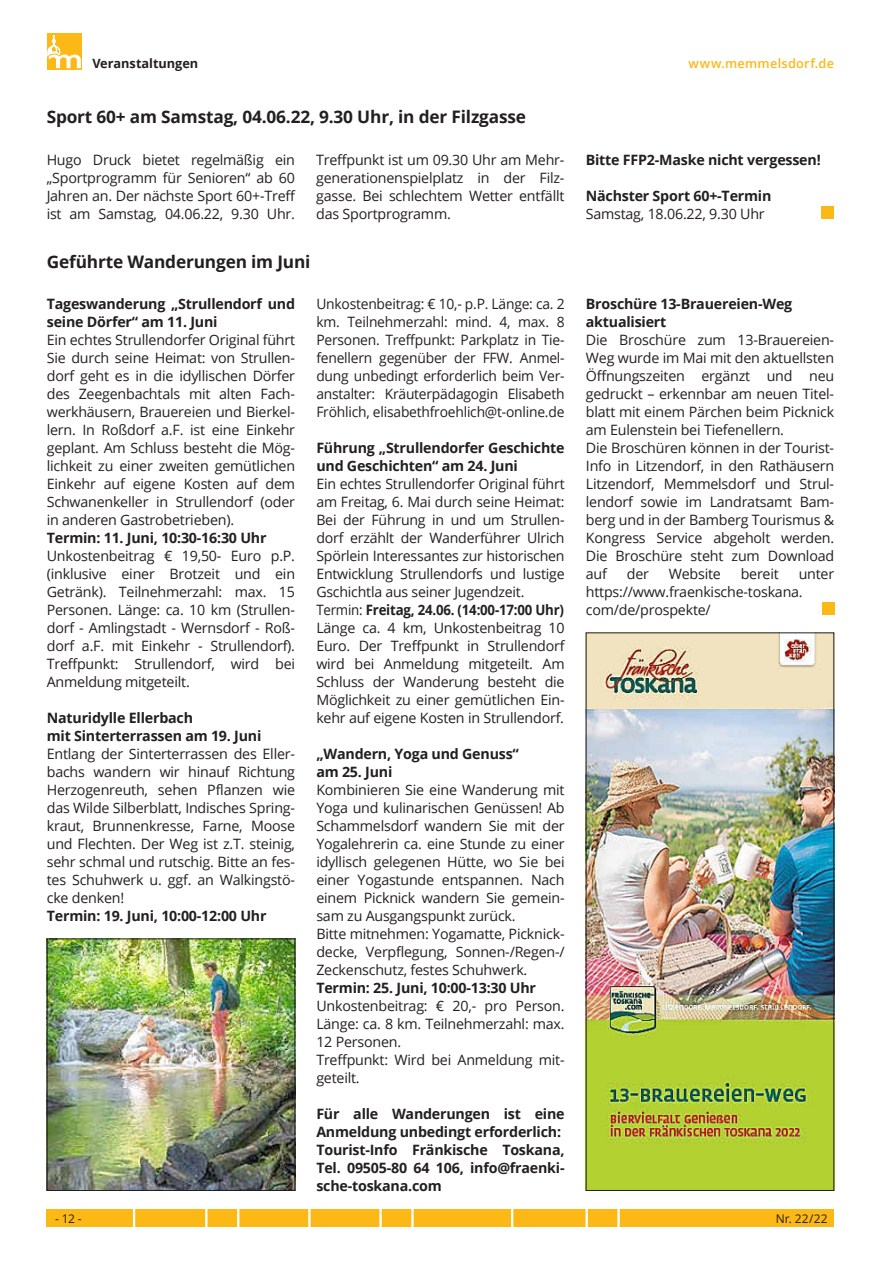
<style>
.page{position:relative;width:881px;height:1263px;background:#fff}
.page>*{position:absolute;margin:0;border:0;box-sizing:border-box;transform-origin:0 0}
.t1{font:700 17.25px "Open Sans";letter-spacing:-.01em;color:#231f20}
.t2{font:14.25px/18px "Open Sans";letter-spacing:-.015em;color:#231f20;text-align:justify}
.t3{font:700 14.25px/18px "Open Sans";letter-spacing:-.015em;color:#231f20}
.t4{font:600 12.75px "Open Sans";letter-spacing:.02em;color:#fcb814}
.t5{font:700 12.75px "Open Sans";letter-spacing:-.005em;color:#231f20}
.t6{font:12px "Open Sans";letter-spacing:.005em;color:#231f20}
.s1{font-weight:700}
</style>
<div class="page">
<svg style="left:47px;top:34px;width:34px;height:36px"></svg>
<svg style="left:47px;top:35px;width:33px;height:33px"></svg>
<div style="left:47px;top:1210px;width:786px;height:17px;background:#fcb814"></div>
<svg style="left:133px;top:1210px;width:2px;height:17px"></svg>
<svg style="left:205px;top:1210px;width:2px;height:17px"></svg>
<svg style="left:237px;top:1210px;width:2px;height:17px"></svg>
<svg style="left:308px;top:1210px;width:2px;height:17px"></svg>
<svg style="left:379px;top:1210px;width:2px;height:17px"></svg>
<svg style="left:411px;top:1210px;width:2px;height:17px"></svg>
<svg style="left:511px;top:1210px;width:2px;height:17px"></svg>
<svg style="left:585px;top:1210px;width:2px;height:17px"></svg>
<svg style="left:617px;top:1210px;width:2px;height:17px"></svg>
<div style="left:821px;top:206px;width:12px;height:13px;background:#fcb814"></div>
<div style="left:821px;top:602px;width:12px;height:13px;background:#fcb814"></div>
<img style="left:49px;top:941px;width:244px;height:248px">
<div style="left:47px;top:939px;width:248px;height:252px;border:1px solid #231f20"></div>
<img style="left:587px;top:635px;width:244px;height:554px">
<p class="t4" style="left:688px;top:55px;width:147px">www.memmelsdorf.de</p>
<p class="t5" style="left:92px;top:54px;width:107px">Veranstaltungen</p>
<p class="t1" style="left:47px;top:105px;width:481px">Sport 60+ am Samstag, 04.06.22, 9.30 Uhr, in der Filzgasse</p>
<p class="t2" style="left:47px;top:150px;width:250px">Hugo Druck bietet regelmäßig ein „Sportprogramm für Senioren“ ab 60<br>Jahren an. Der nächste Sport 60+-Treff ist am Samstag, 04.06.22, 9.30 Uhr.</p>
<p class="t2" style="left:316px;top:150px;width:250px">Treffpunkt ist um 09.30 Uhr am Mehr&shy;generationenspielplatz in der Filz&shy;gasse. Bei schlechtem Wetter entfällt das Sportprogramm.</p>
<p class="t3" style="left:585px;top:150px;width:236px">Bitte FFP2-Maske nicht vergessen!</p>
<p class="t3" style="left:585px;top:186px;width:187px">Nächster Sport 60+-Termin</p>
<p class="t2" style="left:585px;top:204px;width:180px">Samstag, 18.06.22, 9.30 Uhr</p>
<p class="t1" style="left:47px;top:249px;width:265px">Geführte Wanderungen im Juni</p>
<p class="t3" style="left:47px;top:294px;width:250px">Tageswanderung „Strullendorf und seine Dörfer“ am 11. Juni</p>
<p class="t2" style="left:47px;top:330px;width:250px">Ein echtes Strullendorfer Original führt Sie durch seine Heimat: von Strullen&shy;dorf geht es in die idyllischen Dörfer des Zeegenbachtals mit alten Fach&shy;werkhäusern, Brauereien und Bierkel&shy;lern. In Roßdorf a.F. ist eine Einkehr geplant. Am Schluss besteht die Mög&shy;lichkeit zu einer zweiten gemütlichen Einkehr auf eigene Kosten auf dem Schwanenkeller in Strullendorf (oder in anderen Gastrobetrieben).</p>
<p class="t3" style="left:47px;top:528px;width:221px">Termin: 11. Juni, 10:30-16:30 Uhr</p>
<p class="t2" style="left:47px;top:546px;width:250px">Unkostenbeitrag € 19,50- Euro p.P. (inklusive einer Brotzeit und ein Getränk). Teilnehmerzahl: max. 15<br>Personen. Länge: ca. 10 km (Strullen&shy;dorf - Amlingstadt - Wernsdorf - Roß&shy;dorf a.F. mit Einkehr - Strullendorf).<br>Treffpunkt: Strullendorf, wird bei Anmeldung mitgeteilt.</p>
<p class="t3" style="left:47px;top:708px;width:216px">Naturidylle Ellerbach<br>mit Sinterterrassen am 19. Juni</p>
<p class="t2" style="left:47px;top:744px;width:250px">Entlang der Sinterterrassen des Eller&shy;bachs wandern wir hinauf Richtung Herzogenreuth, sehen Pflanzen wie das Wilde Silberblatt, Indisches Spring&shy;kraut, Brunnenkresse, Farne, Moose und Flechten. Der Weg ist z.T. steinig, sehr schmal und rutschig. Bitte an fes&shy;tes Schuhwerk u. ggf. an Walkingstö&shy;cke denken!</p>
<p class="t3" style="left:47px;top:906px;width:221px">Termin: 19. Juni, 10:00-12:00 Uhr</p>
<p class="t2" style="left:316px;top:294px;width:250px">Unkostenbeitrag: € 10,- p.P. Länge: ca. 2 km. Teilnehmerzahl: mind. 4, max. 8<br>Personen. Treffpunkt: Parkplatz in Tie&shy;fenellern gegenüber der FFW. Anmel&shy;dung unbedingt erforderlich beim Ver&shy;anstalter: Kräuterpädagogin Elisabeth Fröhlich, elisabethfroehlich@t-online.de</p>
<p class="t3" style="left:316px;top:438px;width:249px">Führung „Strullendorfer Geschichte und Geschichten“ am 24. Juni</p>
<p class="t2" style="left:316px;top:474px;width:250px;text-align:left">Ein echtes Strullendorfer Original führt am Freitag, 6. Mai durch seine Heimat:<br>Bei der Führung in und um Strullen&shy;dorf erzählt der Wanderführer Ulrich Spörlein Interessantes zur historischen Entwicklung Strullendorfs und lustige Gschichtla aus seiner Jugendzeit.<br>Termin: <span class="s1">Freitag, 24.06. (14:00-17:00 Uhr)<br></span>Länge ca. 4 km, Unkostenbeitrag 10<br>Euro. Der Treffpunkt in Strullendorf wird bei Anmeldung mitgeteilt. Am Schluss der Wanderung besteht die Möglichkeit zu einer gemütlichen Ein&shy;kehr auf eigene Kosten in Strullendorf.</p>
<p class="t3" style="left:316px;top:744px;width:204px">„Wandern, Yoga und Genuss“ am 25. Juni</p>
<p class="t2" style="left:316px;top:780px;width:250px;text-align:left">Kombinieren Sie eine Wanderung mit Yoga und kulinarischen Genüssen! Ab Schammelsdorf wandern Sie mit der Yogalehrerin ca. eine Stunde zu einer idyllisch gelegenen Hütte, wo Sie bei einer Yogastunde entspannen. Nach einem Picknick wandern Sie gemein&shy;sam zu Ausgangspunkt zurück.<br>Bitte mitnehmen: Yogamatte, Picknick&shy;decke, Verpflegung, Sonnen-/Regen-/ Zeckenschutz, festes Schuhwerk.</p>
<p class="t3" style="left:316px;top:978px;width:221px">Termin: 25. Juni, 10:00-13:30 Uhr</p>
<p class="t2" style="left:316px;top:996px;width:250px;text-align:left">Unkostenbeitrag: € 20,- pro Person.<br>Länge: ca. 8 km. Teilnehmerzahl: max.<br>12 Personen.<br>Treffpunkt: Wird bei Anmeldung mit&shy;geteilt.</p>
<p class="t3" style="left:316px;top:1104px;width:250px">Für alle Wanderungen ist eine<br>Anmeldung unbedingt erforderlich:<br>Tourist-Info Fränkische Toskana,<br>Tel. 09505-80 64 106, info@fraenki&shy;sche-toskana.com</p>
<p class="t3" style="left:585px;top:294px;width:208px">Broschüre 13-Brauereien-Weg aktualisiert</p>
<p class="t2" style="left:585px;top:330px;width:250px;text-align:left">Die Broschüre zum 13-Brauereien-<br>Weg wurde im Mai mit den aktuellsten<br>Öffnungszeiten ergänzt und neu gedruckt – erkennbar am neuen Titel&shy;blatt mit einem Pärchen beim Picknick am Eulenstein bei Tiefenellern.<br>Die Broschüren können in der Tourist-<br>Info in Litzendorf, in den Rathäusern<br>Litzendorf, Memmelsdorf und Strul&shy;lendorf sowie im Landratsamt Bam&shy;berg und in der Bamberg Tourismus &amp;<br>Kongress Service abgeholt werden.<br>Die Broschüre steht zum Download auf</p>
<p class="t2" style="left:626px;top:564px;width:24px">der</p>
<p class="t2" style="left:668px;top:564px;width:54px">Website</p>
<p class="t2" style="left:740px;top:564px;width:40px">bereit</p>
<p class="t2" style="left:585px;top:564px;width:250px;text-align:left;text-indent:213px">unter https://www.fraenkische-toskana. com/de/prospekte/</p>
<p class="t6" style="left:55px;top:1211px;width:28px">- 12 -</p>
<p class="t6" style="left:775px;top:1211px;width:53px">Nr. 22/22</p>
</div>
